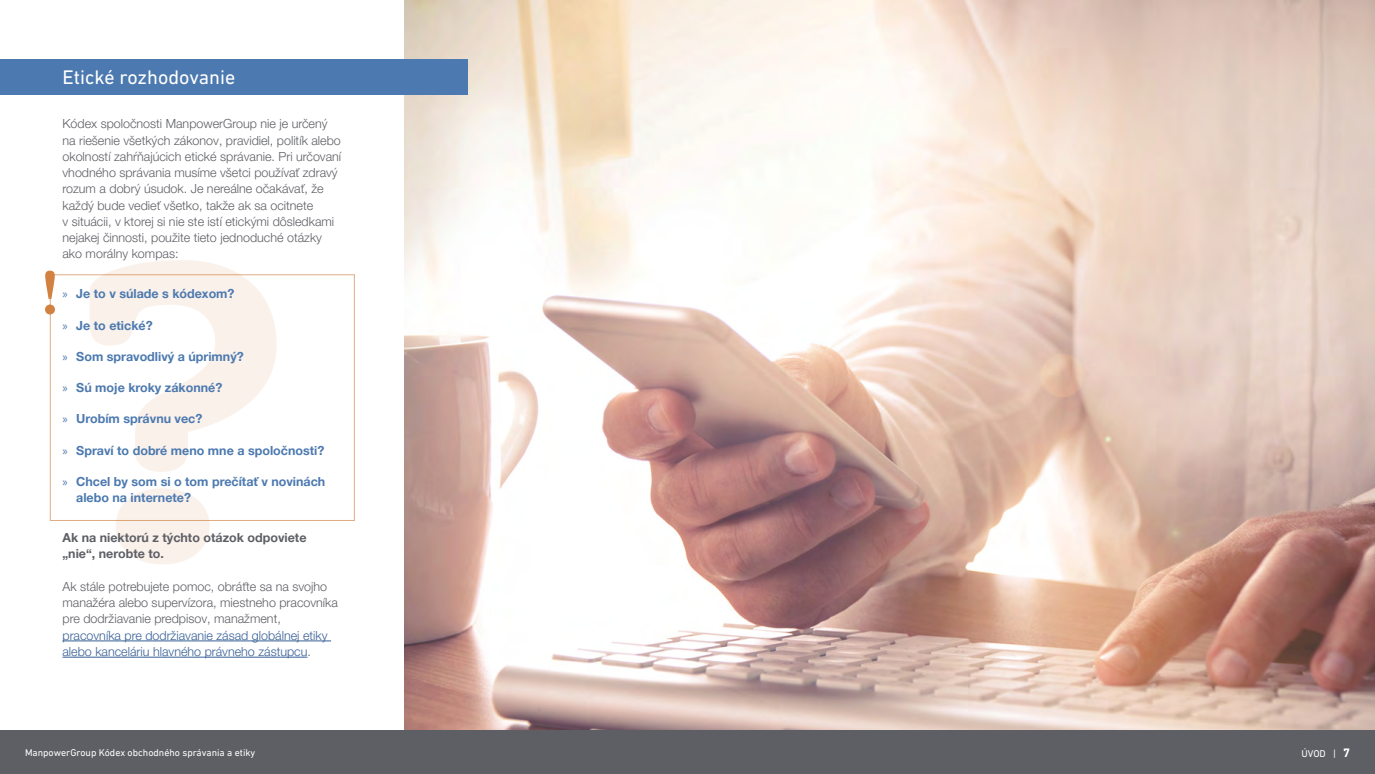
<style>
.page{position:relative;width:1375px;height:774px;background:#fff}
.page>*{position:absolute;margin:0;border:0;box-sizing:border-box;transform-origin:0 0}
.t1{font:20px "DIN Next LT Pro";color:#fff}
.t2{font:300 12.5px/16.2px "Helvetica Neue LT Pro";color:#5e5f65}
.t3{font:700 12.5px/16.2px "Helvetica Neue LT Pro";color:#4c79af}
.t4{font:300 12.5px/16.2px "Helvetica Neue LT Pro";color:#386097}
.t5{font:700 12.5px/16.2px "Helvetica Neue LT Pro";color:#5e5f65}
.t6{font:10px "DIN Next LT Pro";color:#fff}
.s1{font-family:"Myriad Pro";font-weight:400}
.s2{color:#5e5f65}
.s3{font-weight:700;font-size:12.5px}
</style>
<div class="page">
<svg style="left:90px;top:260px;width:187px;height:304px"></svg>
<img style="left:405px;top:0;width:969px;height:730px">
<div style="left:0;top:59px;width:467px;height:35px;background:#4c79af"></div>
<svg style="left:45px;top:271px;width:10px;height:43px"></svg>
<hr style="left:62px;top:640px;width:269px;height:1px;background:#386097">
<hr style="left:62px;top:657px;width:245px;height:1px;background:#386097">
<div style="left:0;top:730px;width:1375px;height:44px;background:#5e5f65"></div>
<h1 class="t1" style="left:62px;top:66px;width:174px">Etické rozhodovanie</h1>
<p class="t2" style="left:62px;top:115px;width:280px">Kódex spoločnosti ManpowerGroup nie je určený na riešenie všetkých zákonov, pravidiel, politík alebo okolností zahŕňajúcich etické správanie. Pri určovaní vhodného správania musíme všetci používať zdravý rozum a dobrý úsudok. Je nereálne očakávať, že každý bude vedieť všetko, takže ak sa ocitnete<br>v situácii, v ktorej si nie ste istí etickými dôsledkami nejakej činnosti, použite tieto jednoduché otázky ako morálny kompas:</p>
<p class="t3" style="left:62px;top:285px;width:174px"><span class="s1">»</span> Je to v súlade s kódexom?</p>
<p class="t3" style="left:62px;top:317px;width:92px"><span class="s1">»</span> Je to etické?</p>
<p class="t3" style="left:62px;top:348px;width:183px"><span class="s1">»</span> Som spravodlivý a úprimný?</p>
<p class="t3" style="left:62px;top:379px;width:161px"><span class="s1">»</span> Sú moje kroky zákonné?</p>
<p class="t3" style="left:62px;top:410px;width:141px"><span class="s1">»</span> Urobím správnu vec?</p>
<p class="t3" style="left:62px;top:442px;width:263px"><span class="s1">»</span> Spraví to dobré meno mne a spoločnosti?</p>
<p class="t3" style="left:76px;top:473px;width:251px;text-indent:-14px"><span class="s1">»</span> Chcel by som si o tom prečítať v novinách alebo na internete?</p>
<p class="t5" style="left:63px;top:529px;width:246px">Ak na niektorú z týchto otázok odpoviete „nie“, nerobte to.</p>
<p class="t2" style="left:63px;top:578px;width:277px">Ak stále potrebujete pomoc, obráťte sa na svojho manažéra alebo supervízora, miestneho pracovníka pre dodržiavanie predpisov, manažment,</p>
<p class="t4" style="left:63px;top:627px;width:267px">pracovníka pre dodržiavanie zásad globálnej etiky alebo kanceláriu hlavného právneho zástupcu<span class="s2">.</span></p>
<p class="t6" style="left:25px;top:746px;width:232px">ManpowerGroup Kódex obchodného správania a etiky</p>
<p class="t6" style="left:1301px;top:747px;width:50px">ÚVOD | <span class="s3">7</span></p>
</div>
